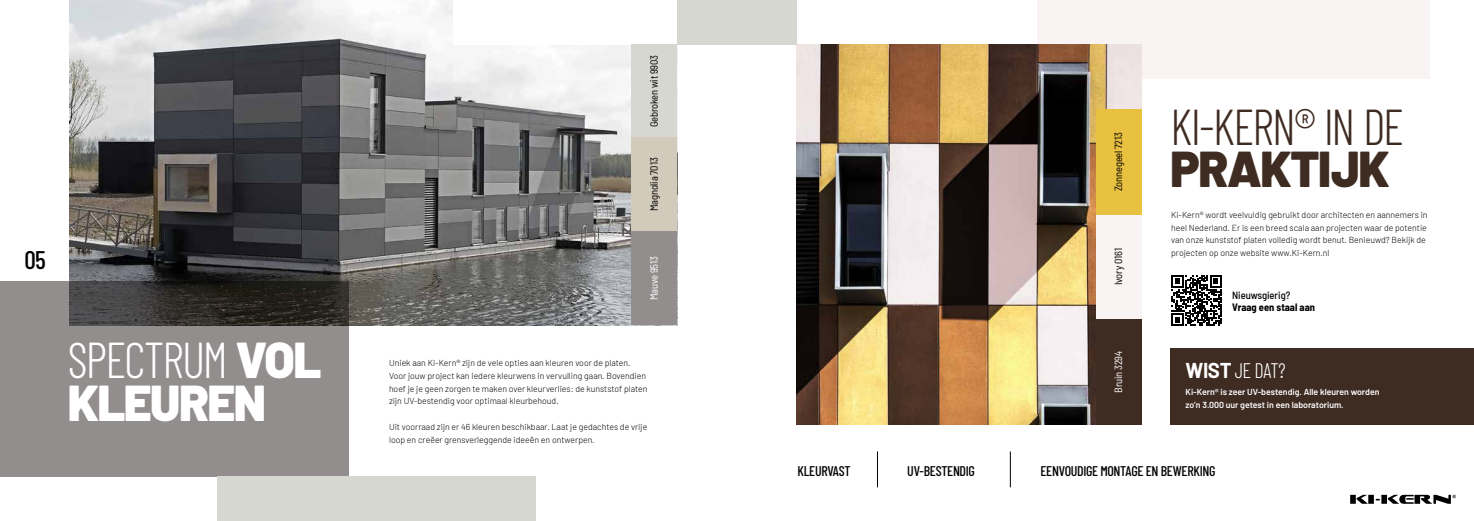
<style>
.page{position:relative;width:1474px;height:521px;background:#fff}
.page>*{position:absolute;margin:0;border:0;box-sizing:border-box;transform-origin:0 0}
.t1{font:300 50.31px "Barlow Condensed";letter-spacing:-.035em;color:#3e2b21}
.t2{font:300 50.31px "Barlow Condensed";letter-spacing:-.035em;color:#fff}
.t3{font:900 50.31px "Barlow";letter-spacing:-.03em;color:#3e2b21}
.t4{font:900 50.31px "Barlow";letter-spacing:-.03em;color:#fff}
.t5{font:500 25.46px "Barlow Condensed";color:#000}
.t6{font:300 21px "Barlow Condensed";color:#fff}
.t7{font:500 14px "Barlow Condensed";letter-spacing:-.02em;color:#000}
.t8{font:semi-condensed 10.5px "Barlow";letter-spacing:-.02em;color:#000}
.t9{font:semi-condensed 10.5px "Barlow";letter-spacing:-.015em;color:#fff}
.t10{font:700 semi-condensed 10.5px "Barlow";color:#000}
.t11{font:500 semi-condensed 10.5px "Barlow";color:#000}
.t12{font:300 8.75px/12.7px "Barlow";color:#000}
.t13{font:600 8.75px/12.7px "Barlow";color:#fff}
.s1{font-family:"Barlow";font-weight:900}
.s2{font-family:"Barlow";font-weight:700}
</style>
<div class="page">
<div style="left:1037px;top:0;width:392px;height:79px;background:#faf3f3"></div>
<img style="left:69px;top:0;width:562px;height:325px">
<svg style="left:1350px;top:495px;width:17px;height:9px"></svg>
<div style="left:1368px;top:495px;width:5px;height:9px;background:#000"></div>
<svg style="left:1375px;top:495px;width:80px;height:9px"></svg>
<img style="left:796px;top:45px;width:345px;height:379px">
<div style="left:453px;top:0;width:224px;height:45px;background:#fff"></div>
<div style="left:677px;top:0;width:119px;height:45px;background:#d7d7d1"></div>
<div style="left:631px;top:45px;width:46px;height:92px;background:#d7d7d1"></div>
<div style="left:631px;top:137px;width:46px;height:94px;background:#d2caba"></div>
<div style="left:631px;top:231px;width:46px;height:94px;background:#938e8e"></div>
<div style="left:1170px;top:348px;width:303px;height:76px;background:#3e2b21"></div>
<svg style="left:1171px;top:275px;width:50px;height:51px"></svg>
<svg style="left:0;top:281px;width:348px;height:195px;background:#817c7c"></svg>
<div style="left:1095px;top:214px;width:46px;height:105px;background:#faf3f3"></div>
<div style="left:1095px;top:109px;width:46px;height:105px;background:#e9c141"></div>
<div style="left:1095px;top:319px;width:46px;height:105px;background:#3e2b21"></div>
<div style="left:217px;top:476px;width:319px;height:45px;background:#d7d7d1"></div>
<hr style="left:877px;top:451px;width:1px;height:36px;background:#000">
<hr style="left:1010px;top:451px;width:1px;height:36px;background:#000">
<h2 class="t5" style="left:24px;top:241px;width:23px">05</h2>
<h1 class="t2" style="left:68px;top:324px;width:255px">SPECTRUM <span class="s1">VOL</span></h1>
<h1 class="t4" style="left:68px;top:365px;width:200px">KLEUREN</h1>
<p class="t8" style="left:646px;top:127px;width:74px;rotate:-90deg">Gebroken wit 9903</p>
<p class="t8" style="left:646px;top:211px;width:55px;rotate:-90deg">Magnolia 7013</p>
<p class="t9" style="left:646px;top:300px;width:46px;rotate:-90deg">Mauve 9513</p>
<p class="t12" style="left:389px;top:356px;width:260px">Uniek aan Ki-Kern® zijn de vele opties aan kleuren voor de platen.<br>Voor jouw project kan iedere kleurwens in vervulling gaan. Bovendien hoef je je geen zorgen te maken over kleurverlies: de kunststof platen zijn UV-bestendig voor optimaal kleurbehoud.</p>
<p class="t12" style="left:389px;top:420px;width:260px">Uit voorraad zijn er 46 kleuren beschikbaar. Laat je gedachtes de vrije loop en creëer grensverleggende ideeën en ontwerpen.</p>
<p class="t8" style="left:1110px;top:191px;width:61px;rotate:-90deg">Zonnegeel 7213</p>
<p class="t8" style="left:1110px;top:285px;width:39px;rotate:-90deg">Ivory 0161</p>
<p class="t9" style="left:1110px;top:393px;width:43px;rotate:-90deg">Bruin 3294</p>
<h1 class="t1" style="left:1170px;top:91px;width:235px">KI-KERN® IN DE</h1>
<h1 class="t3" style="left:1170px;top:131px;width:220px">PRAKTIJK</h1>
<p class="t12" style="left:1171px;top:208px;width:258px">Ki-Kern® wordt veelvuldig gebruikt door architecten en aannemers in heel Nederland. Er is een breed scala aan projecten waar de potentie van onze kunststof platen volledig wordt benut. Benieuwd? Bekijk de projecten op onze website www.Ki-Kern.nl</p>
<p class="t11" style="left:1231px;top:287px;width:60px">Nieuwsgierig?</p>
<p class="t10" style="left:1231px;top:300px;width:84px">Vraag een staal aan</p>
<h3 class="t6" style="left:1185px;top:356px;width:102px"><span class="s2">WIST</span> JE DAT?</h3>
<p class="t13" style="left:1185px;top:385px;width:195px">Ki-Kern® is zeer UV-bestendig. Alle kleuren worden zo’n 3.000 uur getest in een laboratorium.</p>
<h3 class="t7" style="left:797px;top:460px;width:55px">KLEURVAST</h3>
<h3 class="t7" style="left:907px;top:460px;width:69px">UV-BESTENDIG</h3>
<h3 class="t7" style="left:1040px;top:460px;width:176px">EENVOUDIGE MONTAGE EN BEWERKING</h3>
</div>
